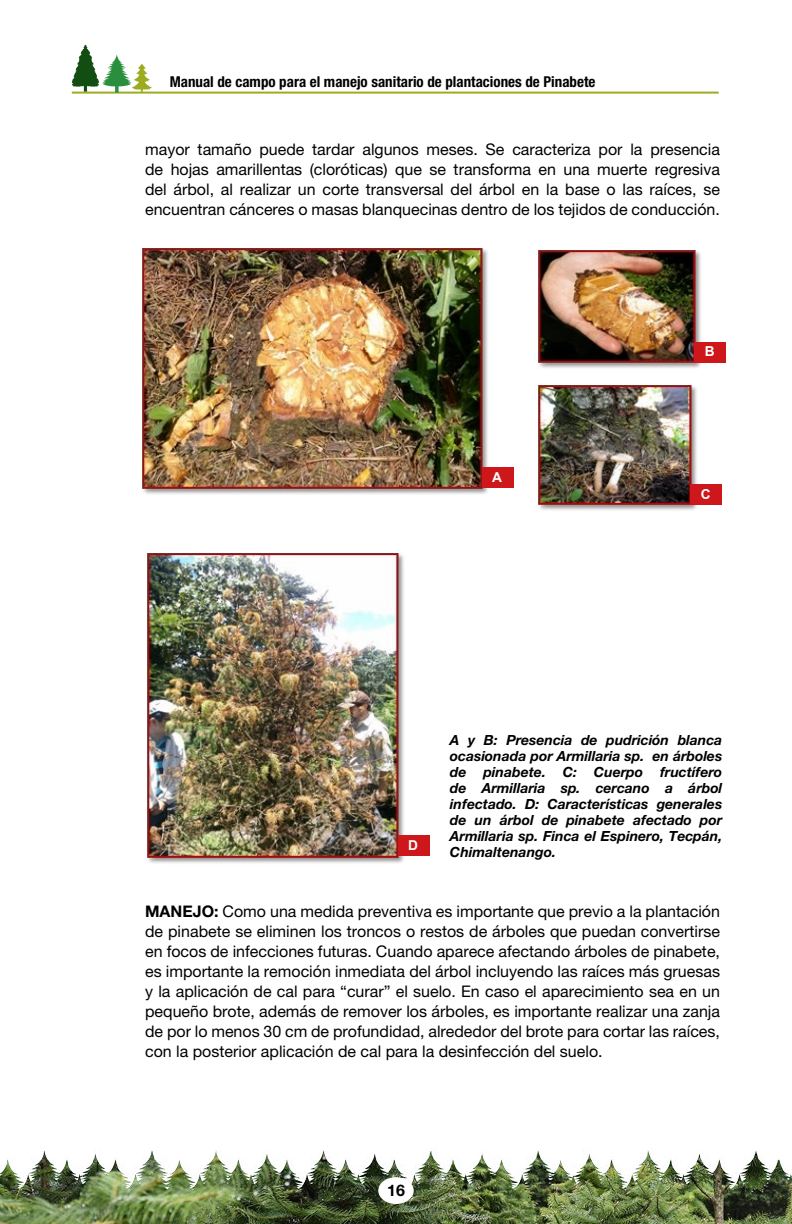
<style>
.page{position:relative;width:792px;height:1224px;background:#fff}
.page>*{position:absolute;margin:0;border:0;box-sizing:border-box;transform-origin:0 0}
.t1{font:16px/20px "Helvetica Neue LT Pro";color:#000;text-align:justify}
.t2{font:700 16px "Helvetica Neue LT Pro";color:#000}
.t3{font:700 condensed 15px "Helvetica Neue LT Pro";color:#000}
.t4{font:italic 700 14px/16px "Helvetica Neue LT Pro";color:#000;text-align:justify}
.t5{font:700 13.6px "Arial";color:#fff}
.s1{font-weight:700}
</style>
<div class="page">
<img style="left:0;top:1150px;width:792px;height:74px">
<hr style="left:72px;top:92px;width:647px;height:2px;background:#9cab1f">
<svg style="left:71px;top:45px;width:81px;height:48px"></svg>
<div style="left:378px;top:1177px;width:36px;height:27px;background:#fff;border-radius:50%"></div>
<img style="left:142px;top:248px;width:346px;height:246px">
<img style="left:538px;top:250px;width:166px;height:118px">
<img style="left:538px;top:385px;width:159px;height:125px">
<div style="left:482px;top:467px;width:31px;height:21px;background:#cd171a"></div>
<img style="left:147px;top:553px;width:258px;height:310px">
<div style="left:398px;top:835px;width:31px;height:21px;background:#cd171a"></div>
<div style="left:694px;top:342px;width:32px;height:20px;background:#cd171a"></div>
<div style="left:691px;top:484px;width:31px;height:21px;background:#cd171a"></div>
<p class="t3" style="left:170px;top:73px;width:427px">Manual de campo para el manejo sanitario de plantaciones de Pinabete</p>
<p class="t1" style="left:145px;top:140px;width:576px">mayor tamaño puede tardar algunos meses. Se caracteriza por la presencia de hojas amarillentas (cloróticas) que se transforma en una muerte regresiva del árbol, al realizar un corte transversal del árbol en la base o las raíces, se encuentran cánceres o masas blanquecinas dentro de los tejidos de conducción.</p>
<p class="t5" style="left:492px;top:468px;width:11px">A</p>
<p class="t5" style="left:705px;top:342px;width:11px">B</p>
<p class="t5" style="left:701px;top:484px;width:11px">C</p>
<p class="t5" style="left:408px;top:836px;width:11px">D</p>
<p class="t4" style="left:450px;top:731px;width:274px">A y B: Presencia de pudrición blanca ocasionada por Armillaria sp. en árboles de pinabete. C: Cuerpo fructífero de Armillaria sp. cercano a árbol infectado. D: Características generales de un árbol de pinabete afectado por Armillaria sp. Finca el Espinero, Tecpán, Chimaltenango.</p>
<p class="t1" style="left:145px;top:901px;width:576px"><span class="s1">MANEJO:</span> Como una medida preventiva es importante que previo a la plantación de pinabete se eliminen los troncos o restos de árboles que puedan convertirse en focos de infecciones futuras. Cuando aparece afectando árboles de pinabete, es importante la remoción inmediata del árbol incluyendo las raíces más gruesas y la aplicación de cal para “curar” el suelo. En caso el aparecimiento sea en un pequeño brote, además de remover los árboles, es importante realizar una zanja de por lo menos 30 cm de profundidad, alrededor del brote para cortar las raíces, con la posterior aplicación de cal para la desinfección del suelo.</p>
<p class="t2" style="left:387px;top:1180px;width:19px">16</p>
</div>
